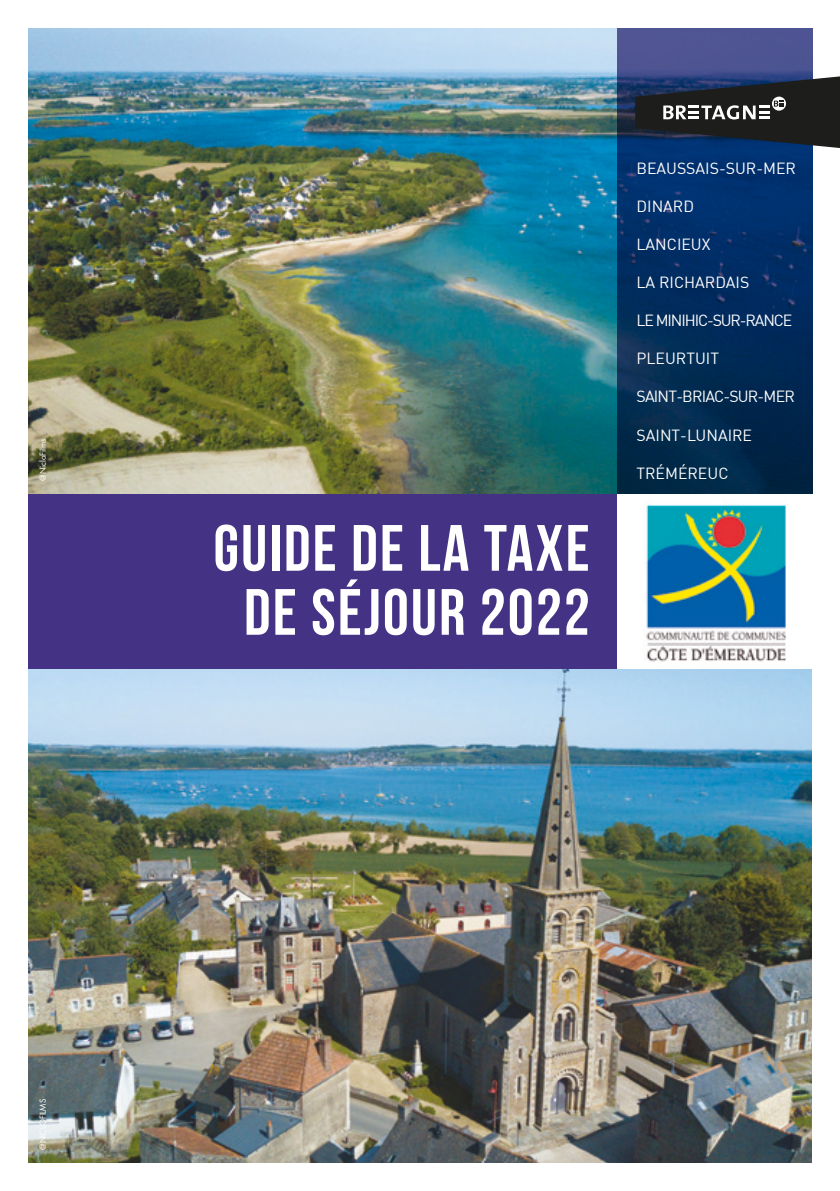
<style>
.page{position:relative;width:840px;height:1191px;background:#fff}
.page>*{position:absolute;margin:0;border:0;box-sizing:border-box;transform-origin:0 0}
.t1{font:65.2px/64px "Bebas Neue";letter-spacing:.035em;color:#fff;text-align:center}
.t2{font:15.8px "DIN";color:#fff}
.t3{font:15.8px "DIN";letter-spacing:-.07em;color:#fff}
.t4{font:15.8px "DIN";letter-spacing:-.05em;color:#fff}
.t5{font:8px "Futura LT";color:#fff}
</style>
<div class="page">
<div style="left:28px;top:494px;width:588px;height:175px;background:#443385"></div>
<img style="left:28px;top:669px;width:783px;height:493px">
<img style="left:28px;top:28px;width:588px;height:466px">
<svg style="left:616px;top:28px;width:196px;height:466px;background:#0b3162"></svg>
<img style="left:646px;top:504px;width:139px;height:158px">
<svg style="left:635px;top:76px;width:204px;height:72px;background:#283140"></svg>
<p class="t5" style="left:38px;top:481px;width:44px;rotate:-90deg">@NicloFilms</p>
<h1 class="t1" style="left:213px;top:515px;width:377px">GUIDE DE LA TAXE<br>DE SÉJOUR 2022</h1>
<p class="t2" style="left:636px;top:159px;width:161px">BEAUSSAIS-SUR-MER</p>
<p class="t2" style="left:636px;top:197px;width:59px">DINARD</p>
<p class="t2" style="left:636px;top:235px;width:75px">LANCIEUX</p>
<p class="t2" style="left:636px;top:273px;width:114px">LA RICHARDAIS</p>
<p class="t3" style="left:636px;top:311px;width:157px">LE MINIHIC-SUR-RANCE</p>
<p class="t2" style="left:636px;top:349px;width:84px">PLEURTUIT</p>
<p class="t4" style="left:636px;top:387px;width:160px">SAINT-BRIAC-SUR-MER</p>
<p class="t2" style="left:636px;top:425px;width:117px">SAINT-LUNAIRE</p>
<p class="t2" style="left:636px;top:463px;width:93px">TRÉMÉREUC</p>
<p class="t5" style="left:38px;top:1149px;width:52px;rotate:-90deg">@NICLOFILMS</p>
</div>
